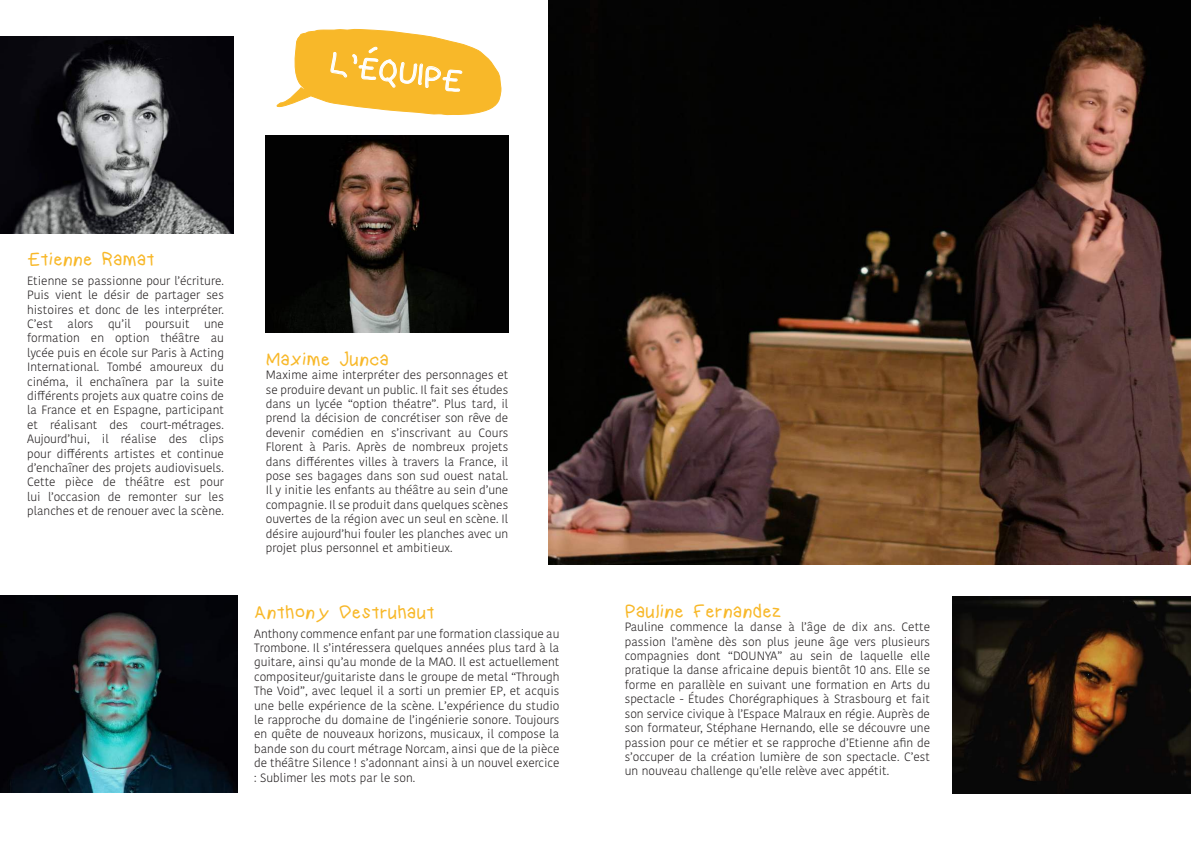
<style>
.page{position:relative;width:1191px;height:842px;background:#fff}
.page>*{position:absolute;margin:0;border:0;box-sizing:border-box;transform-origin:0 0}
.t1{font:32px "kindergarten";color:#fff}
.t2{font:20px "kindergarten";color:#f8b829}
.t3{font:300 12px/14.4px "Kohinoor Bangla";color:#231f20;text-align:justify}
</style>
<div class="page">
<img style="left:0;top:36px;width:233px;height:197px">
<img style="left:266px;top:136px;width:242px;height:197px">
<img style="left:0;top:595px;width:237px;height:197px">
<img style="left:952px;top:597px;width:239px;height:197px">
<img style="left:549px;top:0;width:642px;height:564px">
<svg style="left:276px;top:28px;width:226px;height:87px"></svg>
<h1 class="t1" style="left:332px;top:50px;width:135px;rotate:8deg">L’EQUIPE</h1>
<h2 class="t2" style="left:27px;top:250px;width:129px">Etienne Ramat</h2>
<p class="t3" style="left:27px;top:273px;width:198px">Etienne se passionne pour l’écriture.<br>Puis vient le désir de partager ses histoires et donc de les interpréter.<br>C’est alors qu’il poursuit une formation en option théâtre au lycée puis en école sur Paris à Acting International. Tombé amoureux du cinéma, il enchaînera par la suite différents projets aux quatre coins de la France et en Espagne, participant et réalisant des court-métrages.<br>Aujourd’hui, il réalise des clips pour différents artistes et continue d’enchaîner des projets audiovisuels.<br>Cette pièce de théâtre est pour lui l’occasion de remonter sur les planches et de renouer avec la scène.</p>
<h2 class="t2" style="left:266px;top:350px;width:125px">Maxime Junca</h2>
<p class="t3" style="left:266px;top:367px;width:244px">Maxime aime interpréter des personnages et se produire devant un public. Il fait ses études dans un lycée “option théatre”. Plus tard, il prend la décision de concrétiser son rêve de devenir comédien en s’inscrivant au Cours Florent à Paris. Après de nombreux projets dans différentes villes à travers la France, il pose ses bagages dans son sud ouest natal.<br>Il y initie les enfants au théâtre au sein d’une compagnie. Il se produit dans quelques scènes ouvertes de la région avec un seul en scène. Il désire aujourd’hui fouler les planches avec un projet plus personnel et ambitieux.</p>
<h2 class="t2" style="left:254px;top:603px;width:182px">Anthony Destruhaut</h2>
<p class="t3" style="left:254px;top:626px;width:307px">Anthony commence enfant par une formation classique au Trombone. Il s’intéressera quelques années plus tard à la guitare, ainsi qu’au monde de la MAO. Il est actuellement compositeur/guitariste dans le groupe de metal “Through The Void”, avec lequel il a sorti un premier EP, et acquis une belle expérience de la scène. L’expérience du studio le rapproche du domaine de l’ingénierie sonore. Toujours en quête de nouveaux horizons, musicaux, il compose la bande son du court métrage Norcam, ainsi que de la pièce de théâtre Silence ! s’adonnant ainsi à un nouvel exercice : Sublimer les mots par le son.</p>
<h2 class="t2" style="left:625px;top:602px;width:158px">Pauline Fernandez</h2>
<p class="t3" style="left:625px;top:620px;width:307px">Pauline commence la danse à l’âge de dix ans. Cette passion l’amène dès son plus jeune âge vers plusieurs compagnies dont “DOUNYA” au sein de laquelle elle pratique la danse africaine depuis bientôt 10 ans. Elle se forme en parallèle en suivant une formation en Arts du spectacle - Études Chorégraphiques à Strasbourg et fait son service civique à l’Espace Malraux en régie. Auprès de son formateur, Stéphane Hernando, elle se découvre une passion pour ce métier et se rapproche d’Etienne afin de s’occuper de la création lumière de son spectacle. C’est un nouveau challenge qu’elle relève avec appétit.</p>
</div>
